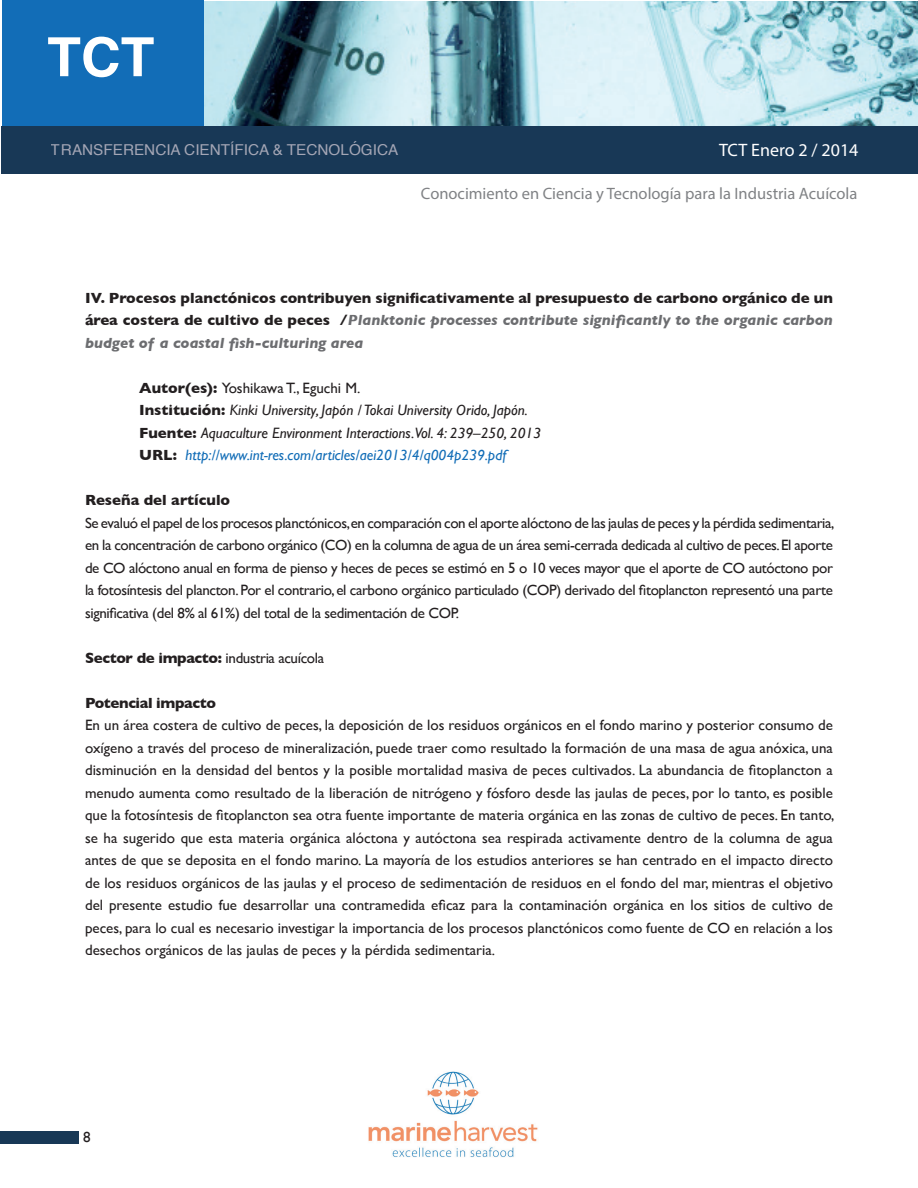
<style>
.page{position:relative;width:918px;height:1188px;background:#fff}
.page>*{position:absolute;margin:0;border:0;box-sizing:border-box;transform-origin:0 0}
.t1{font:700 54px "Helvetica";color:#fff}
.t2{font:18px "Myriad Pro";color:#fff}
.t3{font:16.5px "Myriad Pro";color:#808285}
.t4{font:15px/22.5px "Gill Sans";letter-spacing:-.025em;color:#231f20;text-align:justify}
.t5{font:700 15px/22.5px "Gill Sans";color:#231f20;text-align:justify}
.t6{font:italic 15px/22.5px "Gill Sans";color:#231f20}
.t7{font:15px "Helvetica";color:#a4a6b5}
.t8{font:700 15px "Gill Sans";letter-spacing:-.025em;color:#231f20}
.s1{font-style:italic;color:#6c6d70}
.s2{font-weight:700;font-style:normal}
.s3{font-style:normal}
.s4{color:#126db7}
.s5{font-weight:700}
</style>
<div class="page">
<div style="left:0;top:1131px;width:79px;height:13px;background:#183856"></div>
<img style="left:203px;top:1px;width:715px;height:125px">
<div style="left:2px;top:0;width:201px;height:127px;background:#126db7"></div>
<div style="left:1px;top:126px;width:917px;height:48px;background:#183856"></div>
<img style="left:368px;top:1071px;width:170px;height:87px">
<h1 class="t1" style="left:47px;top:14px;width:109px">TCT</h1>
<p class="t7" style="left:51px;top:138px;width:349px">TRANSFERENCIA CIENTÍFICA &amp; TECNOLÓGICA</p>
<p class="t2" style="left:719px;top:139px;width:141px">TCT Enero 2 / 2014</p>
<p class="t3" style="left:421px;top:184px;width:438px">Conocimiento en Ciencia y Tecnología para la Industria Acuícola</p>
<p class="t5" style="left:85px;top:286px;width:749px">IV. Procesos planctónicos contribuyen significativamente al presupuesto de carbono orgánico de un área costera de cultivo de peces /<span class="s1">Planktonic processes contribute significantly to the organic carbon budget of a coastal fish-culturing area</span></p>
<p class="t6" style="left:139px;top:376px;width:404px"><span class="s2">Autor(es):</span> <span class="s3">Yoshikawa T., Eguchi M.<br></span><span class="s2">Institución:</span> Kinki University, Japón / Tokai University Orido, Japón.<br><span class="s2">Fuente:</span> Aquaculture Environment Interactions.Vol. 4: 239–250, 2013<br><span class="s2">URL:</span> <span class="s4">http://www.int-res.com/articles/aei2013/4/q004p239.pdf</span></p>
<p class="t5" style="left:85px;top:488px;width:147px">Reseña del artículo</p>
<p class="t4" style="left:85px;top:511px;width:751px">Se evaluó el papel de los procesos planctónicos,en comparación con el aporte alóctono de las jaulas de peces y la pérdida sedimentaria, en la concentración de carbono orgánico (CO) en la columna de agua de un área semi-cerrada dedicada al cultivo de peces. El aporte de CO alóctono anual en forma de pienso y heces de peces se estimó en 5 o 10 veces mayor que el aporte de CO autóctono por la fotosíntesis del plancton. Por el contrario, el carbono orgánico particulado (COP) derivado del fitoplancton representó una parte significativa (del 8% al 61%) del total de la sedimentación de COP.</p>
<p class="t4" style="left:85px;top:646px;width:241px"><span class="s5">Sector de impacto:</span> industria acuícola</p>
<p class="t8" style="left:85px;top:691px;width:132px">Potencial impacto</p>
<p class="t4" style="left:85px;top:714px;width:751px">En un área costera de cultivo de peces, la deposición de los residuos orgánicos en el fondo marino y posterior consumo de oxígeno a través del proceso de mineralización, puede traer como resultado la formación de una masa de agua anóxica, una disminución en la densidad del bentos y la posible mortalidad masiva de peces cultivados. La abundancia de fitoplancton a menudo aumenta como resultado de la liberación de nitrógeno y fósforo desde las jaulas de peces, por lo tanto, es posible que la fotosíntesis de fitoplancton sea otra fuente importante de materia orgánica en las zonas de cultivo de peces. En tanto, se ha sugerido que esta materia orgánica alóctona y autóctona sea respirada activamente dentro de la columna de agua antes de que se deposita en el fondo marino. La mayoría de los estudios anteriores se han centrado en el impacto directo de los residuos orgánicos de las jaulas y el proceso de sedimentación de residuos en el fondo del mar, mientras el objetivo del presente estudio fue desarrollar una contramedida eficaz para la contaminación orgánica en los sitios de cultivo de peces, para lo cual es necesario investigar la importancia de los procesos planctónicos como fuente de CO en relación a los desechos orgánicos de las jaulas de peces y la pérdida sedimentaria.</p>
<p class="t4" style="left:83px;top:1125px;width:9px">8</p>
</div>
